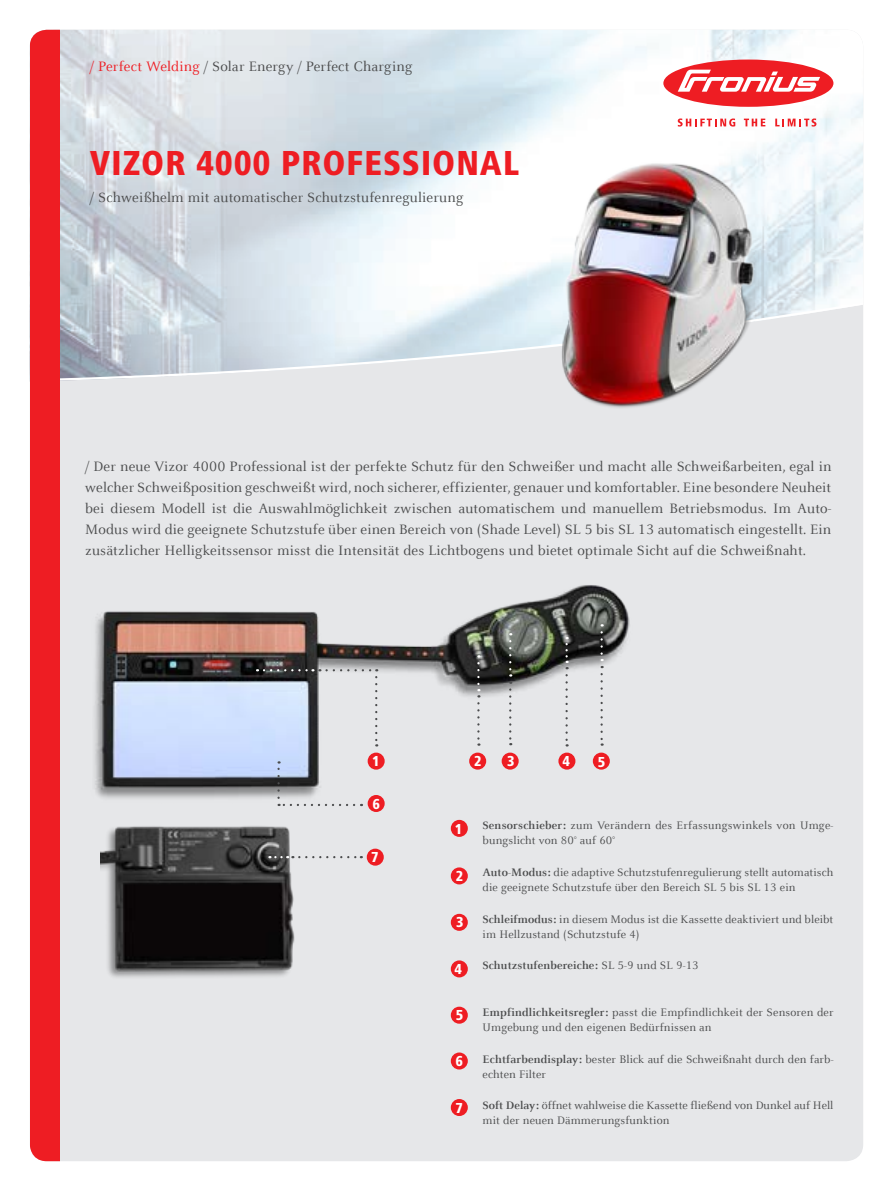
<style>
.page{position:relative;width:893px;height:1191px;background:#fff}
.page>*{position:absolute;margin:0;border:0;box-sizing:border-box;transform-origin:0 0}
.t1{font:800 condensed 36px "Frutiger Next LTW1 G";letter-spacing:.02em;color:#ee1d23}
.t2{font:15px/21px "Celeste Offc Pro";letter-spacing:.01em;color:#4b4c4d;text-align:justify}
.t3{font:800 condensed 15px "Frutiger Next LTW1 G";color:#fff}
.t4{font:12px/15px "Celeste Offc Pro";letter-spacing:.01em;color:#4b4c4d}
.t5{font:700 12px "Celeste Offc Pro";letter-spacing:.01em;color:#4b4c4d}
.s1{color:#ee1d23}
.s2{font-weight:700}
.s3{font-weight:400}
</style>
<div class="page">
<div style="left:30px;top:30px;width:833px;height:1131px;background:#e6e7e9;border-radius:17px"></div>
<svg style="left:60px;top:30px;width:803px;height:351px"></svg>
<div style="left:663px;top:60px;width:170px;height:47px;background:#ee1d23;border-radius:50%"></div>
<svg style="left:678px;top:70px;width:142px;height:22px"></svg>
<svg style="left:678px;top:118px;width:57px;height:9px"></svg>
<svg style="left:744px;top:119px;width:21px;height:7px"></svg>
<svg style="left:775px;top:118px;width:41px;height:9px"></svg>
<div style="left:30px;top:30px;width:30px;height:1131px;background:#ee1d23"></div>
<img style="left:521px;top:142px;width:253px;height:266px">
<img style="left:94px;top:585px;width:536px;height:236px">
<svg style="left:327px;top:669px;width:50px;height:2px"></svg>
<svg style="left:375px;top:677px;width:2px;height:69px"></svg>
<svg style="left:264px;top:669px;width:49px;height:2px"></svg>
<div style="left:368px;top:752px;width:17px;height:17px;background:#ee1d23;border-radius:50%"></div>
<svg style="left:477px;top:703px;width:3px;height:42px"></svg>
<div style="left:469px;top:752px;width:17px;height:17px;background:#ee1d23;border-radius:50%"></div>
<div style="left:502px;top:752px;width:17px;height:17px;background:#ee1d23;border-radius:50%"></div>
<svg style="left:565px;top:675px;width:3px;height:71px"></svg>
<div style="left:558px;top:752px;width:17px;height:17px;background:#ee1d23;border-radius:50%"></div>
<svg style="left:600px;top:674px;width:3px;height:71px"></svg>
<div style="left:593px;top:752px;width:17px;height:17px;background:#ee1d23;border-radius:50%"></div>
<svg style="left:477px;top:663px;width:3px;height:34px"></svg>
<svg style="left:509px;top:641px;width:2px;height:104px"></svg>
<svg style="left:565px;top:637px;width:3px;height:32px"></svg>
<svg style="left:600px;top:632px;width:3px;height:36px"></svg>
<img style="left:101px;top:813px;width:214px;height:165px">
<div style="left:367px;top:848px;width:17px;height:17px;background:#ee1d23;border-radius:50%"></div>
<svg style="left:269px;top:856px;width:24px;height:2px"></svg>
<svg style="left:299px;top:856px;width:63px;height:2px"></svg>
<div style="left:451px;top:820px;width:17px;height:17px;background:#ee1d23;border-radius:50%"></div>
<div style="left:451px;top:867px;width:17px;height:17px;background:#ee1d23;border-radius:50%"></div>
<div style="left:451px;top:913px;width:17px;height:17px;background:#ee1d23;border-radius:50%"></div>
<div style="left:451px;top:960px;width:17px;height:17px;background:#ee1d23;border-radius:50%"></div>
<div style="left:451px;top:1006px;width:17px;height:17px;background:#ee1d23;border-radius:50%"></div>
<div style="left:451px;top:1052px;width:17px;height:17px;background:#ee1d23;border-radius:50%"></div>
<div style="left:368px;top:795px;width:17px;height:17px;background:#ee1d23;border-radius:50%"></div>
<svg style="left:277px;top:761px;width:77px;height:45px"></svg>
<div style="left:451px;top:1099px;width:17px;height:17px;background:#ee1d23;border-radius:50%"></div>
<p class="t2" style="left:90px;top:55px;width:324px"><span class="s1">/ Perfect Welding</span> / Solar Energy / Perfect Charging</p>
<h1 class="t1" style="left:90px;top:142px;width:431px">VIZOR 4000 PROFESSIONAL</h1>
<p class="t2" style="left:90px;top:186px;width:375px">/ Schweißhelm mit automatischer Schutzstufenregulierung</p>
<p class="t2" style="left:85px;top:455px;width:748px">/ Der neue Vizor 4000 Professional ist der perfekte Schutz für den Schweißer und macht alle Schweißarbeiten, egal in welcher Schweißposition geschweißt wird, noch sicherer, effizienter, genauer und komfortabler. Eine besondere Neuheit bei diesem Modell ist die Auswahlmöglichkeit zwischen automatischem und manuellem Betriebsmodus. Im Auto-Modus wird die geeignete Schutzstufe über einen Bereich von (Shade Level) SL 5 bis SL 13 automatisch eingestellt. Ein zusätzlicher Helligkeitssensor misst die Intensität des Lichtbogens und bietet optimale Sicht auf die Schweißnaht.</p>
<p class="t3" style="left:372px;top:752px;width:9px">1</p>
<p class="t3" style="left:474px;top:752px;width:9px">2</p>
<p class="t3" style="left:507px;top:752px;width:9px">3</p>
<p class="t3" style="left:563px;top:752px;width:9px">4</p>
<p class="t3" style="left:598px;top:753px;width:9px">5</p>
<p class="t3" style="left:372px;top:795px;width:9px">6</p>
<p class="t3" style="left:371px;top:848px;width:9px">7</p>
<p class="t3" style="left:455px;top:820px;width:9px">1</p>
<p class="t3" style="left:456px;top:867px;width:9px">2</p>
<p class="t3" style="left:456px;top:914px;width:9px">3</p>
<p class="t3" style="left:455px;top:960px;width:9px">4</p>
<p class="t3" style="left:456px;top:1006px;width:9px">5</p>
<p class="t3" style="left:455px;top:1052px;width:9px">6</p>
<p class="t3" style="left:455px;top:1099px;width:9px">7</p>
<p class="t4" style="left:483px;top:817px;width:352px"><span class="s2">Sensorschieber:</span> zum Verändern des Erfassungswinkels von Umge&shy;bungslicht von 80° auf 60°</p>
<p class="t4" style="left:483px;top:864px;width:352px"><span class="s2">Auto-Modus:</span> die adaptive Schutzstufenregulierung stellt automatisch die geeignete Schutzstufe über den Bereich SL 5 bis SL 13 ein</p>
<p class="t4" style="left:483px;top:911px;width:352px"><span class="s2">Schleifmodus:</span> in diesem Modus ist die Kassette deaktiviert und bleibt im Hellzustand (Schutzstufe 4)</p>
<p class="t5" style="left:483px;top:958px;width:218px">Schutzstufenbereiche: <span class="s3">SL 5-9 und SL 9-13</span></p>
<p class="t4" style="left:483px;top:1004px;width:352px"><span class="s2">Empfindlichkeitsregler:</span> passt die Empfindlichkeit der Sensoren der<br>Umgebung und den eigenen Bedürfnissen an</p>
<p class="t4" style="left:483px;top:1051px;width:352px"><span class="s2">Echtfarbendisplay:</span> bester Blick auf die Schweißnaht durch den farb&shy;echten Filter</p>
<p class="t4" style="left:483px;top:1098px;width:352px"><span class="s2">Soft Delay:</span> öffnet wahlweise die Kassette fließend von Dunkel auf Hell mit der neuen Dämmerungsfunktion</p>
</div>
